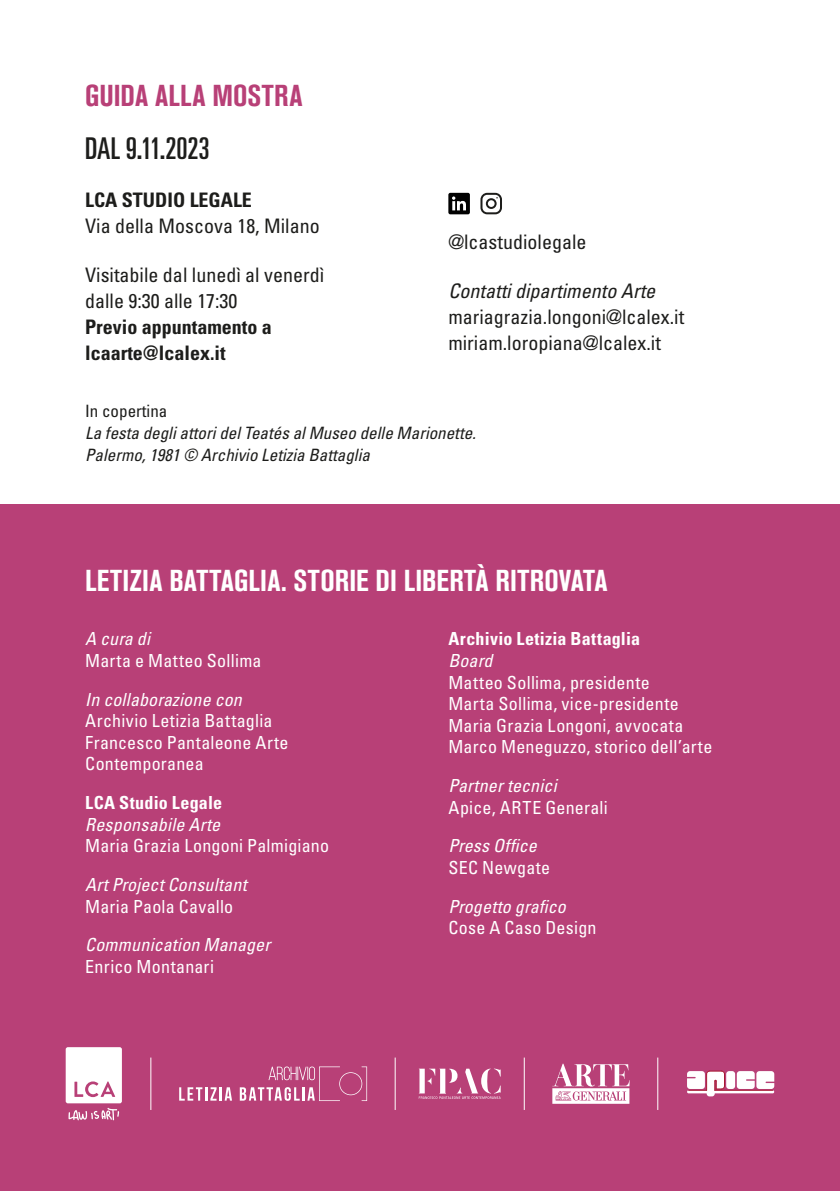
<style>
.page{position:relative;width:840px;height:1191px;background:#fff}
.page>*{position:absolute;margin:0;border:0;box-sizing:border-box;transform-origin:0 0}
.Titoletti{font:30px "Akzidenz Grotesk BQ Bd Cnd Alt";letter-spacing:.005em;color:#fff}
.Titoletti-2{font:30px "Akzidenz Grotesk BQ Bd Cnd Alt";letter-spacing:.01em;color:#b84077}
.t1{font:ultra-condensed 30px "Univers LT Std";letter-spacing:-.005em;color:#1d1d1b}
.t2{font:condensed 20px/26px "Univers LT Std";color:#1d1d1b}
.t3{font:700 condensed 20px/26px "Univers LT Std";color:#1d1d1b}
.Testo_piccolo{font:condensed 18px/21.6px "Univers LT Std";letter-spacing:.015em;color:#fff}
.Testo_piccolo-2{font:italic condensed 18px/21.6px "Univers LT Std";letter-spacing:.01em;color:#fff}
.t4{font:italic condensed 17px/22px "Univers LT Std";color:#1d1d1b}
.s1{font-style:italic}
.s2{font-style:normal}
.s3{font-weight:700}
</style>
<div class="page">
<div style="left:0;top:505px;width:839px;height:686px;background:#b84077"></div>
<svg style="left:179px;top:1087px;width:53px;height:13px"></svg>
<svg style="left:240px;top:1066px;width:127px;height:35px"></svg>
<svg style="left:552px;top:1063px;width:77px;height:40px"></svg>
<svg style="left:687px;top:1070px;width:86px;height:26px"></svg>
<svg style="left:418px;top:1068px;width:82px;height:31px"></svg>
<hr style="left:394px;top:1057px;width:1px;height:53px;background:#fff">
<hr style="left:150px;top:1057px;width:1px;height:53px;background:#fff">
<hr style="left:657px;top:1057px;width:1px;height:53px;background:#fff">
<hr style="left:523px;top:1057px;width:1px;height:53px;background:#fff">
<svg style="left:66px;top:1047px;width:56px;height:73px"></svg>
<svg style="left:480px;top:193px;width:21px;height:21px"></svg>
<svg style="left:448px;top:193px;width:21px;height:21px"></svg>
<p class="Titoletti-2" style="left:85px;top:79px;width:219px">GUIDA ALLA MOSTRA</p>
<p class="t1" style="left:85px;top:132px;width:126px">DAL 9.11.2023</p>
<p class="t3" style="left:85px;top:187px;width:168px">LCA STUDIO LEGALE</p>
<p class="t2" style="left:85px;top:213px;width:236px">Via della Moscova 18, Milano</p>
<p class="t2" style="left:85px;top:262px;width:240px">Visitabile dal lunedì al venerdì dalle 9:30 alle 17:30</p>
<p class="t3" style="left:85px;top:314px;width:188px">Previo appuntamento a lcaarte@lcalex.it</p>
<p class="t2" style="left:448px;top:228px;width:139px">@lcastudiolegale</p>
<p class="t2" style="left:448px;top:277px;width:237px"><span class="s1">Contatti dipartimento Arte </span>mariagrazia.longoni@lcalex.it miriam.loropiana@lcalex.it</p>
<p class="t4" style="left:85px;top:400px;width:392px"><span class="s2">In copertina<br></span>La festa degli attori del Teatés al Museo delle Marionette.<br>Palermo, 1981 © Archivio Letizia Battaglia</p>
<p class="Titoletti" style="left:85px;top:563px;width:523px">LETIZIA BATTAGLIA. STORIE DI LIBERTÀ RITROVATA</p>
<p class="Testo_piccolo" style="left:85px;top:628px;width:178px"><span class="s1">A cura di<br></span>Marta e Matteo Sollima</p>
<p class="Testo_piccolo" style="left:85px;top:688px;width:205px"><span class="s1">In collaborazione con<br></span>Archivio Letizia Battaglia<br>Francesco Pantaleone Arte<br>Contemporanea</p>
<p class="Testo_piccolo" style="left:85px;top:791px;width:245px"><span class="s3">LCA Studio Legale<br></span><span class="s1">Responsabile Arte<br></span>Maria Grazia Longoni Palmigiano</p>
<p class="Testo_piccolo-2" style="left:85px;top:873px;width:163px">Art Project Consultant<br><span class="s2">Maria Paola Cavallo</span></p>
<p class="Testo_piccolo-2" style="left:85px;top:934px;width:186px">Communication Manager<br><span class="s2">Enrico Montanari</span></p>
<p class="Testo_piccolo" style="left:448px;top:628px;width:265px"><span class="s3">Archivio Letizia Battaglia<br></span><span class="s1">Board<br></span>Matteo Sollima, presidente<br>Marta Sollima, vice-presidente<br>Maria Grazia Longoni, avvocata<br>Marco Meneguzzo, storico dell’arte</p>
<p class="Testo_piccolo" style="left:448px;top:774px;width:161px"><span class="s1">Partner tecnici<br></span>Apice, ARTE Generali</p>
<p class="Testo_piccolo-2" style="left:448px;top:835px;width:103px">Press Office<br><span class="s2">SEC Newgate</span></p>
<p class="Testo_piccolo-2" style="left:448px;top:895px;width:150px">Progetto grafico<br><span class="s2">Cose A Caso Design</span></p>
</div>
